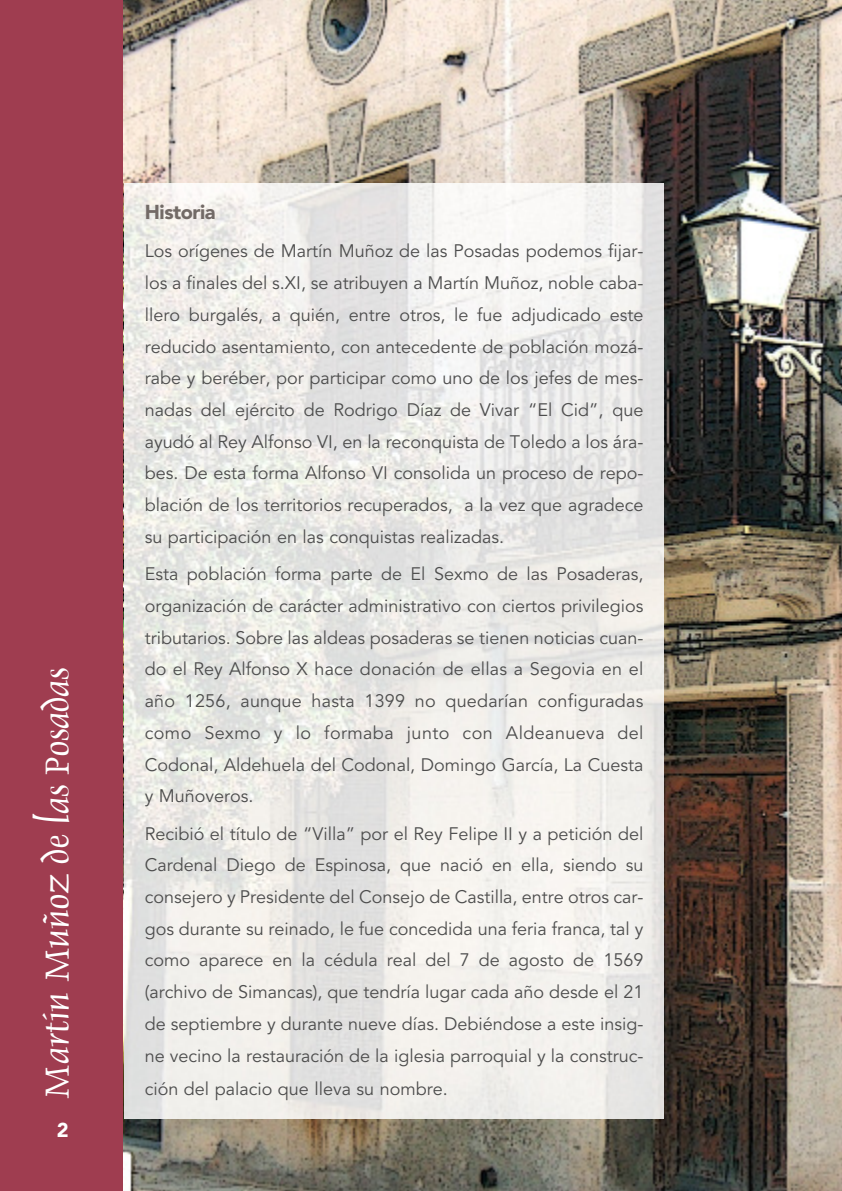
<style>
.page{position:relative;width:842px;height:1191px;background:#fff}
.page>*{position:absolute;margin:0;border:0;box-sizing:border-box;transform-origin:0 0}
.t1{font:38.8px "Dauphin Plain";color:#fff}
.t2{font:900 20px "Avenir";letter-spacing:-.02em;color:#726a66}
.t3{font:900 20px "Avenir";color:#fff}
.t4{font:18px/31.8px "Avenir";color:#4d4d4d;text-align:justify}
</style>
<div class="page">
<div style="left:0;top:0;width:125px;height:1191px;background:#9f3d50"></div>
<img style="left:123px;top:0;width:719px;height:1191px">
<img style="left:125px;top:183px;width:538px;height:936px">
<h1 class="t1" style="left:41px;top:1099px;width:433px;rotate:-90deg">Martín Muñoz de las Posadas</h1>
<p class="t3" style="left:57px;top:1117px;width:13px">2</p>
<p class="t2" style="left:145px;top:200px;width:72px">Historia</p>
<p class="t4" style="left:145px;top:236px;width:500px">Los orígenes de Martín Muñoz de las Posadas podemos fijar&shy;los a finales del s.XI, se atribuyen a Martín Muñoz, noble caba&shy;llero burgalés, a quién, entre otros, le fue adjudicado este reducido asentamiento, con antecedente de población mozá&shy;rabe y beréber, por participar como uno de los jefes de mes&shy;nadas del ejército de Rodrigo Díaz de Vivar “El Cid”, que ayudó al Rey Alfonso VI, en la reconquista de Toledo a los ára&shy;bes. De esta forma Alfonso VI consolida un proceso de repo&shy;blación de los territorios recuperados, a la vez que agradece su participación en las conquistas realizadas.</p>
<p class="t4" style="left:145px;top:558px;width:500px">Esta población forma parte de El Sexmo de las Posaderas, organización de carácter administrativo con ciertos privilegios tributarios. Sobre las aldeas posaderas se tienen noticias cuan&shy;do el Rey Alfonso X hace donación de ellas a Segovia en el año 1256, aunque hasta 1399 no quedarían configuradas como Sexmo y lo formaba junto con Aldeanueva del Codonal, Aldehuela del Codonal, Domingo García, La Cuesta y Muñoveros.</p>
<p class="t4" style="left:145px;top:818px;width:500px">Recibió el título de “Villa” por el Rey Felipe II y a petición del Cardenal Diego de Espinosa, que nació en ella, siendo su consejero y Presidente del Consejo de Castilla, entre otros car&shy;gos durante su reinado, le fue concedida una feria franca, tal y como aparece en la cédula real del 7 de agosto de 1569 (archivo de Simancas), que tendría lugar cada año desde el 21 de septiembre y durante nueve días. Debiéndose a este insig&shy;ne vecino la restauración de la iglesia parroquial y la construc&shy;ción del palacio que lleva su nombre.</p>
</div>
